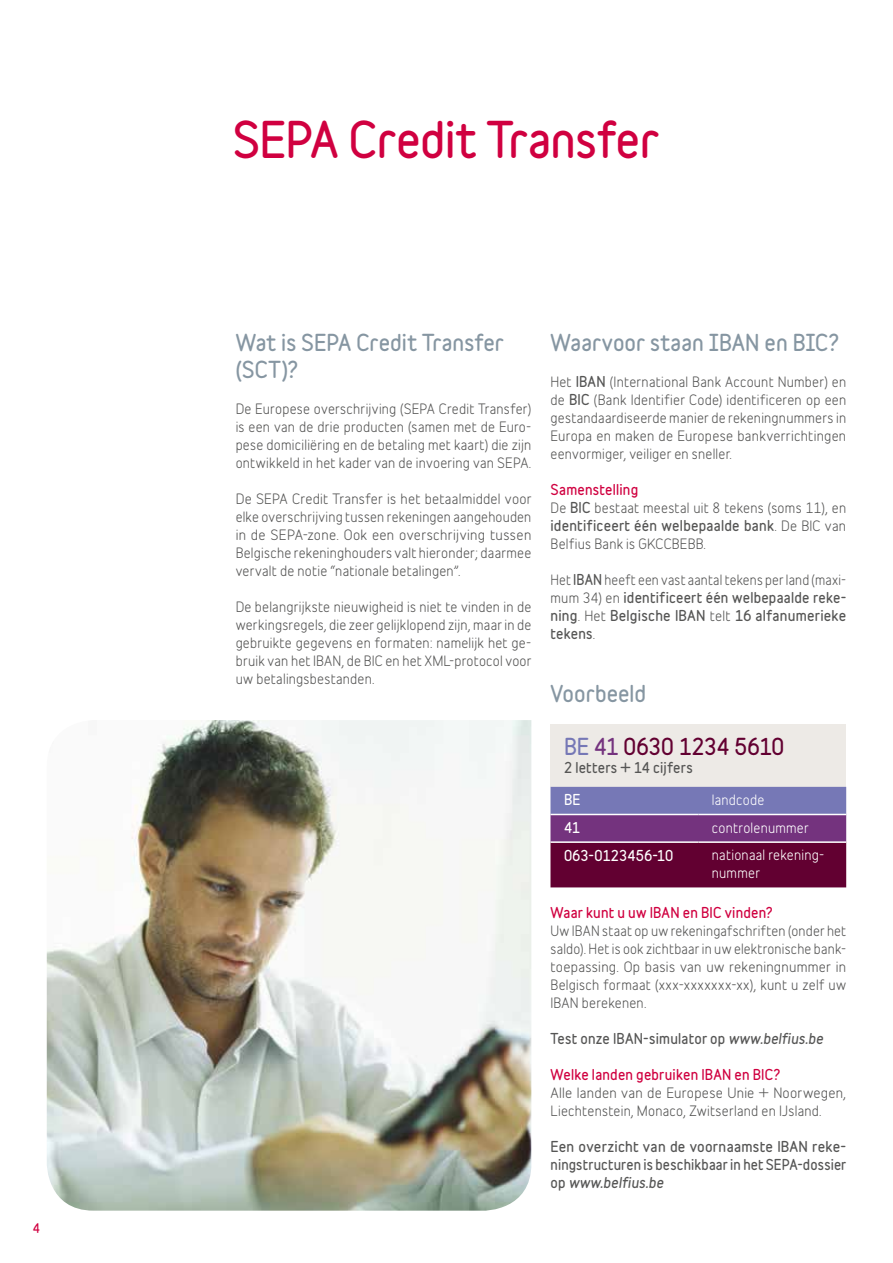
<style>
.page{position:relative;width:893px;height:1263px;background:#fff}
.page>*{position:absolute;margin:0;border:0;box-sizing:border-box;transform-origin:0 0}
.t1{font:700 45.3px "Belfius Normal";letter-spacing:-.01em;color:#d00040}
.t2{font:700 21px/27px "Belfius Normal";color:#8696a2}
.t3{font:700 21px "Belfius Normal";letter-spacing:-.005em;color:#620031}
.t4{font:13.5px/18px "Belfius Alternative";letter-spacing:.015em;color:#565655;text-align:justify}
.t5{font:700 13.5px/18px "Belfius Alternative";letter-spacing:.015em;color:#565655;text-align:justify}
.t6{font:700 13.5px "Belfius Alternative";letter-spacing:.015em;color:#d00040}
.t7{font:13.5px/18px "Belfius Alternative";letter-spacing:.015em;color:#fff}
.t8{font:700 13.5px "Belfius Alternative";letter-spacing:.01em;color:#fff}
.t9{font:700 12px "Belfius Normal";color:#d00040}
.s1{font-weight:700}
.s2{font-weight:700;color:#d00040}
.s3{font-weight:400}
.s4{color:#7678b6}
.s5{color:#74337e}
.s6{font-style:italic}
</style>
<div class="page">
<img style="left:47px;top:720px;width:484px;height:491px">
<div style="left:550px;top:724px;width:296px;height:63px;background:#edeae6"></div>
<svg style="left:550px;top:787px;width:296px;height:100px;background:#6d306b"></svg>
<hr style="left:550px;top:814px;width:148px;height:1px;background:#fff">
<hr style="left:698px;top:814px;width:148px;height:1px;background:#fff">
<hr style="left:550px;top:841px;width:148px;height:2px;background:#fff">
<hr style="left:698px;top:841px;width:148px;height:2px;background:#fff">
<p class="t9" style="left:33px;top:1219px;width:9px">4</p>
<h1 class="t1" style="left:232px;top:104px;width:428px">SEPA Credit Transfer</h1>
<h2 class="t2" style="left:236px;top:329px;width:270px">Wat is SEPA Credit Transfer (SCT)?</h2>
<p class="t4" style="left:236px;top:398px;width:297px">De Europese overschrijving (SEPA Credit Transfer) is een van de drie producten (samen met de Euro&shy;pese domiciliëring en de betaling met kaart) die zijn ontwikkeld in het kader van de invoering van SEPA.</p>
<p class="t4" style="left:236px;top:488px;width:297px">De SEPA Credit Transfer is het betaalmiddel voor elke overschrijving tussen rekeningen aangehouden in de SEPA-zone. Ook een overschrijving tussen Belgische rekeninghouders valt hieronder; daarmee vervalt de notie “nationale betalingen”.</p>
<p class="t4" style="left:236px;top:596px;width:297px">De belangrijkste nieuwigheid is niet te vinden in de werkingsregels, die zeer gelijklopend zijn, maar in de gebruikte gegevens en formaten: namelijk het ge&shy;bruik van het IBAN, de BIC en het XML-protocol voor uw betalingsbestanden.</p>
<h2 class="t2" style="left:550px;top:329px;width:290px">Waarvoor staan IBAN en BIC?</h2>
<p class="t4" style="left:550px;top:371px;width:297px">Het <span class="s1">IBAN</span> (International Bank Account Number) en de <span class="s1">BIC</span> (Bank Identifier Code) identificeren op een gestandaardiseerde manier de rekeningnummers in Europa en maken de Europese bankverrichtingen eenvormiger, veiliger en sneller.</p>
<p class="t4" style="left:550px;top:479px;width:297px;text-align:left"><span class="s2">Samenstelling<br></span>De <span class="s1">BIC</span> bestaat meestal uit 8 tekens (soms 11), en <span class="s1">identificeert één welbepaalde bank</span>. De BIC van Belfius Bank is GKCCBEBB.</p>
<p class="t5" style="left:550px;top:570px;width:297px"><span class="s3">Het</span> IBAN <span class="s3">heeft een vast aantal tekens per land (maxi&shy;mum 34) en</span> identificeert één welbepaalde reke&shy;ning<span class="s3">. Het</span> Belgische IBAN <span class="s3">telt</span> 16 alfanumerieke tekens<span class="s3">.</span></p>
<h2 class="t2" style="left:550px;top:680px;width:97px">Voorbeeld</h2>
<h2 class="t3" style="left:564px;top:731px;width:222px"><span class="s4">BE</span> <span class="s5">41</span> 0630 1234 5610</h2>
<p class="t5" style="left:564px;top:759px;width:130px">2 letters + 14 cijfers</p>
<p class="t8" style="left:564px;top:790px;width:18px">BE</p>
<p class="t7" style="left:712px;top:789px;width:54px">landcode</p>
<p class="t8" style="left:564px;top:817px;width:17px">41</p>
<p class="t7" style="left:712px;top:817px;width:98px">controlenummer</p>
<p class="t8" style="left:564px;top:845px;width:111px">063-0123456-10</p>
<p class="t7" style="left:712px;top:845px;width:114px">nationaal rekening&shy;nummer</p>
<p class="t6" style="left:550px;top:902px;width:224px">Waar kunt u uw IBAN en BIC vinden?</p>
<p class="t4" style="left:550px;top:920px;width:297px">Uw IBAN staat op uw rekeningafschriften (onder het saldo). Het is ook zichtbaar in uw elektronische bank&shy;toepassing. Op basis van uw rekeningnummer in Belgisch formaat (xxx-xxxxxxx-xx), kunt u zelf uw IBAN berekenen.</p>
<p class="t5" style="left:550px;top:1029px;width:274px">Test onze IBAN-simulator op <span class="s6">www.belfius.be</span></p>
<p class="t6" style="left:550px;top:1064px;width:232px">Welke landen gebruiken IBAN en BIC?</p>
<p class="t4" style="left:550px;top:1082px;width:297px">Alle landen van de Europese Unie + Noorwegen,<br>Liechtenstein, Monaco, Zwitserland en IJsland.</p>
<p class="t5" style="left:550px;top:1137px;width:297px">Een overzicht van de voornaamste IBAN reke&shy;ningstructuren is beschikbaar in het SEPA-dossier op <span class="s6">www.belfius.be</span></p>
</div>
